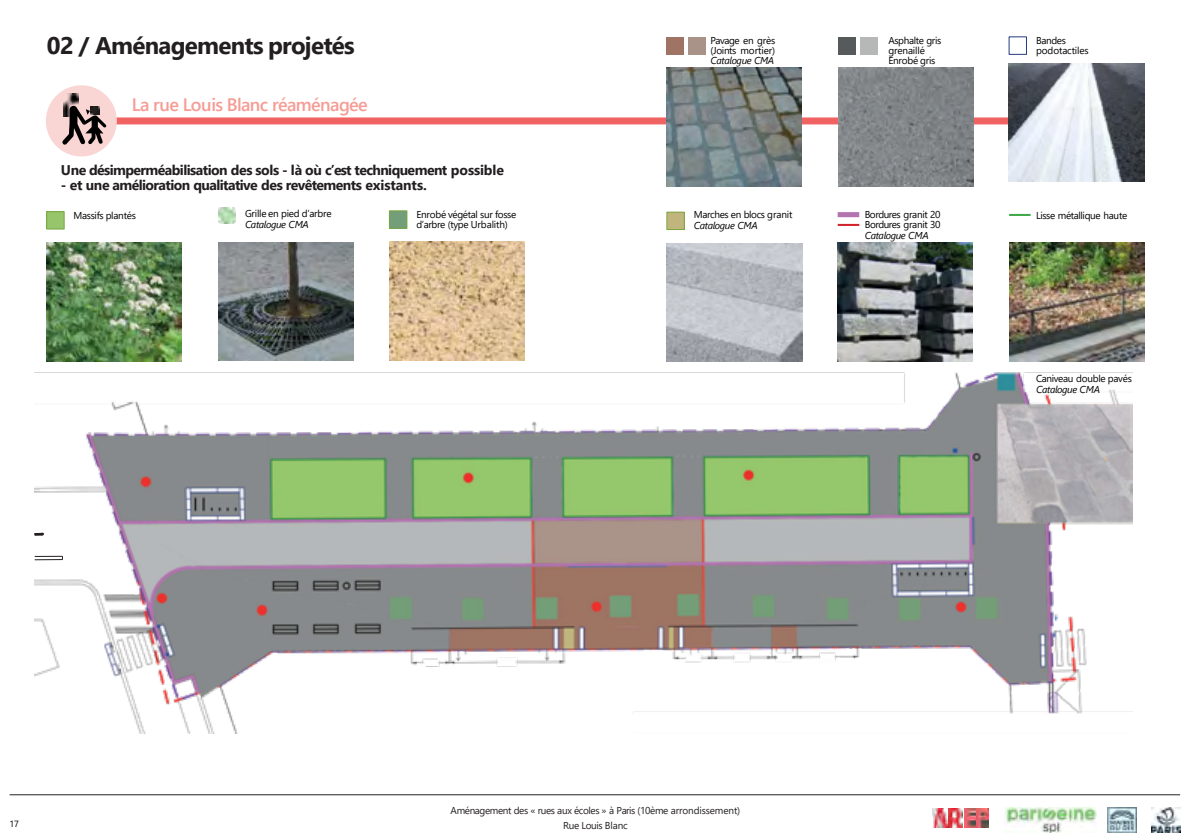
<style>
.page{position:relative;width:1191px;height:840px;background:#fff}
.page>*{position:absolute;margin:0;border:0;box-sizing:border-box;transform-origin:0 0}
.t1{font:700 24px "Segoe UI";letter-spacing:-.03em;color:#231f20}
.t2{font:600 18px "Segoe UI";letter-spacing:-.03em;color:#f69c95}
.t3{font:700 14px "Segoe UI";letter-spacing:-.04em;color:#231f20}
.t4{font:10px/10px "Segoe UI";letter-spacing:-.03em;color:#000}
.t5{font:10px "Segoe UI";letter-spacing:-.035em;color:#231f20}
.t6{font:italic 10px "Segoe UI";letter-spacing:-.035em;color:#000}
.t7{font:9px "Segoe UI";color:#000}
</style>
<div class="page">
<hr style="left:10px;top:794px;width:1170px;height:1px;background:#231f20">
<img style="left:964px;top:808px;width:24px;height:19px">
<img style="left:932px;top:808px;width:15px;height:19px">
<img style="left:949px;top:808px;width:13px;height:19px">
<img style="left:1005px;top:807px;width:91px;height:25px">
<img style="left:1151px;top:807px;width:29px;height:25px">
<img style="left:1107px;top:807px;width:29px;height:25px">
<div style="left:47px;top:117px;width:619px;height:7px;background:#f16363"></div>
<div style="left:801px;top:117px;width:37px;height:7px;background:#f16363"></div>
<div style="left:973px;top:117px;width:36px;height:7px;background:#f16363"></div>
<img style="left:35px;top:372px;width:1097px;height:361px">
<img style="left:666px;top:68px;width:135px;height:118px">
<img style="left:838px;top:68px;width:135px;height:118px">
<svg style="left:46px;top:85px;width:71px;height:71px"></svg>
<img style="left:837px;top:242px;width:135px;height:119px">
<img style="left:1009px;top:242px;width:135px;height:119px">
<img style="left:389px;top:242px;width:135px;height:118px">
<img style="left:47px;top:242px;width:135px;height:119px">
<img style="left:667px;top:243px;width:135px;height:118px">
<img style="left:218px;top:242px;width:135px;height:118px">
<div style="left:837px;top:212px;width:22px;height:5px;background:#b374af"></div>
<hr style="left:837px;top:224px;width:22px;height:2px;background:#d2232a">
<hr style="left:1009px;top:214px;width:21px;height:2px;background:#3ea948">
<div style="left:389px;top:211px;width:18px;height:17px;background:#739e79"></div>
<div style="left:389px;top:210px;width:18px;height:19px;border:1px solid #77a740"></div>
<div style="left:47px;top:211px;width:17px;height:18px;background:#96c56b"></div>
<div style="left:46px;top:211px;width:19px;height:18px;border:1px solid #77a740"></div>
<div style="left:667px;top:212px;width:17px;height:17px;background:#c0b57c"></div>
<div style="left:666px;top:211px;width:19px;height:19px;border:1px solid #77a740"></div>
<div style="left:666px;top:37px;width:18px;height:17px;background:#a07464"></div>
<div style="left:688px;top:37px;width:18px;height:17px;background:#a99288"></div>
<div style="left:838px;top:37px;width:17px;height:17px;background:#575a5b"></div>
<div style="left:860px;top:37px;width:17px;height:17px;background:#b6b7b7"></div>
<div style="left:1008px;top:36px;width:19px;height:19px;border:1px solid #263c80"></div>
<img style="left:219px;top:207px;width:16px;height:17px">
<img style="left:1008px;top:63px;width:136px;height:119px">
<div style="left:0;top:494px;width:105px;height:24px;background:#fff"></div>
<h1 class="t1" style="left:47px;top:23px;width:309px">02 / Aménagements projetés</h1>
<h2 class="t2" style="left:132px;top:88px;width:237px">La rue Louis Blanc réaménagée</h2>
<h3 class="t3" style="left:61px;top:157px;width:444px">Une désimperméabilisation des sols - là où c’est techniquement possible</h3>
<h3 class="t3" style="left:61px;top:172px;width:367px">- et une amélioration qualitative des revêtements existants.</h3>
<p class="t4" style="left:710px;top:34px;width:66px">Pavage en grès (Joints mortier)</p>
<p class="t6" style="left:710px;top:51px;width:65px">Catalogue CMA</p>
<p class="t4" style="left:888px;top:34px;width:54px">Asphalte gris grenaillé<br>Enrobé gris</p>
<p class="t4" style="left:1036px;top:34px;width:54px">Bandes podotactiles</p>
<p class="t4" style="left:245px;top:208px;width:88px">Grille en pied d’arbre</p>
<p class="t6" style="left:245px;top:215px;width:65px">Catalogue CMA</p>
<p class="t4" style="left:416px;top:208px;width:101px">Enrobé végétal sur fosse d’arbre (type Urbalith)</p>
<p class="t4" style="left:74px;top:209px;width:64px">Massifs plantés</p>
<p class="t4" style="left:694px;top:209px;width:100px">Marches en blocs granit</p>
<p class="t6" style="left:694px;top:216px;width:65px">Catalogue CMA</p>
<p class="t4" style="left:864px;top:208px;width:77px">Bordures granit 20<br>Bordures granit 30</p>
<p class="t6" style="left:864px;top:225px;width:65px">Catalogue CMA</p>
<p class="t4" style="left:1036px;top:209px;width:93px">Lisse métallique haute</p>
<p class="t4" style="left:1036px;top:372px;width:97px">Caniveau double pavés</p>
<p class="t6" style="left:1036px;top:380px;width:65px">Catalogue CMA</p>
<p class="t5" style="left:450px;top:800px;width:291px">Aménagement des « rues aux écoles » à Paris (10ème arrondissement)</p>
<p class="t7" style="left:10px;top:814px;width:11px">17</p>
<p class="t5" style="left:563px;top:815px;width:66px">Rue Louis Blanc</p>
</div>
